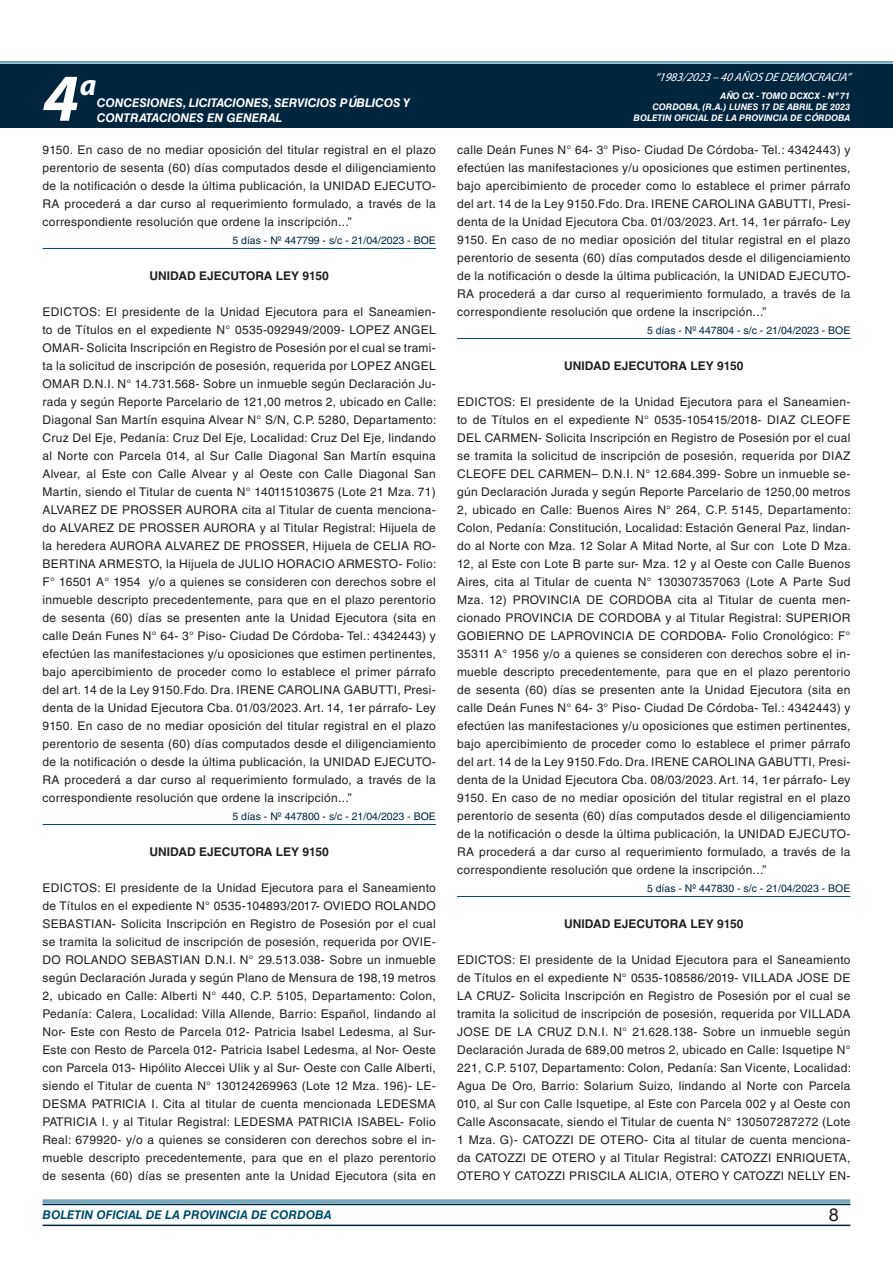
<style>
.page{position:relative;width:893px;height:1263px;background:#fff}
.page>*{position:absolute;margin:0;border:0;box-sizing:border-box;transform-origin:0 0}
.t1{font:italic 700 67.5px "Myriad Pro";color:#fff}
.t2{font:italic 700 30px "Myriad Pro";color:#fff}
.t3{font:18px "Helvetica LT Std";color:#231f20}
.TEXTO_BASE{font:12px/18px "Helvetica LT Std";letter-spacing:.025em;color:#231f20;text-align:justify}
.RESUELVE{font:700 12px "Helvetica LT Std";color:#231f20}
.t4{font:italic 700 12px/14.4px "Helvetica LT Std";color:#fff}
.t5{font:italic 700 12px "Helvetica LT Std";color:#004b6c}
.t6{font:italic 12px "Myriad Pro";color:#fff}
.FECHA_DE_VENCIMIENTO{font:10.5px "Helvetica LT Std";color:#00263f}
.t7{font:italic 700 9px/10.8px "Helvetica LT Std";color:#fff;text-align:right}
</style>
<div class="page">
<div style="left:0;top:61px;width:893px;height:6px;background:#fff;opacity:.75"></div>
<hr style="left:43px;top:1224px;width:807px;height:2px;background:#00263f">
<div style="left:42px;top:1198px;width:809px;height:8px;background:#fff;opacity:.75"></div>
<div style="left:0;top:64px;width:893px;height:64px;background:#00263f"></div>
<hr style="left:43px;top:248px;width:393px;height:1px;background:#004b6c">
<hr style="left:43px;top:824px;width:393px;height:1px;background:#004b6c">
<hr style="left:457px;top:338px;width:393px;height:1px;background:#004b6c">
<hr style="left:457px;top:896px;width:393px;height:1px;background:#004b6c">
<h1 class="t1" style="left:43px;top:54px;width:38px">4</h1>
<h2 class="t2" style="left:80px;top:66px;width:18px">a</h2>
<p class="t4" style="left:97px;top:96px;width:315px">CONCESIONES, LICITACIONES, SERVICIOS PÚBLICOS Y<br>CONTRATACIONES EN GENERAL</p>
<p class="t6" style="left:655px;top:70px;width:197px">“ 1983/2023 – 40 AÑOS DE DEMOCRACIA”</p>
<p class="t7" style="left:652px;top:91px;width:199px">AÑO CX - TOMO DCXCX - Nº 71<br>CORDOBA, (R.A.) LUNES 17 DE ABRIL DE 2023</p>
<p class="t7" style="left:634px;top:112px;width:218px">BOLETIN OFICIAL DE LA PROVINCIA DE CÓRDOBA</p>
<p class="TEXTO_BASE" style="left:43px;top:141px;width:395px">9150. En caso de no mediar oposición del titular registral en el plazo perentorio de sesenta (60) días computados desde el diligenciamiento de la notificación o desde la última publicación, la UNIDAD EJECUTO-RA procederá a dar curso al requerimiento formulado, a través de la correspondiente resolución que ordene la inscripción...”</p>
<p class="FECHA_DE_VENCIMIENTO" style="left:232px;top:234px;width:205px">5 días - Nº 447799 - s/c - 21/04/2023 - BOE</p>
<p class="RESUELVE" style="left:150px;top:268px;width:181px">UNIDAD EJECUTORA LEY 9150</p>
<p class="TEXTO_BASE" style="left:43px;top:303px;width:395px">EDICTOS: El presidente de la Unidad Ejecutora para el Saneamien&shy;to de Títulos en el expediente N° 0535-092949/2009- LOPEZ ANGEL OMAR- Solicita Inscripción en Registro de Posesión por el cual se trami&shy;ta la solicitud de inscripción de posesión, requerida por LOPEZ ANGEL OMAR D.N.I. N° 14.731.568- Sobre un inmueble según Declaración Ju&shy;rada y según Reporte Parcelario de 121,00 metros 2, ubicado en Calle:<br>Diagonal San Martín esquina Alvear N° S/N, C.P. 5280, Departamento:<br>Cruz Del Eje, Pedanía: Cruz Del Eje, Localidad: Cruz Del Eje, lindando al Norte con Parcela 014, al Sur Calle Diagonal San Martín esquina Alvear, al Este con Calle Alvear y al Oeste con Calle Diagonal San Martin, siendo el Titular de cuenta N° 140115103675 (Lote 21 Mza. 71)<br>ALVAREZ DE PROSSER AURORA cita al Titular de cuenta menciona&shy;do ALVAREZ DE PROSSER AURORA y al Titular Registral: Hijuela de la heredera AURORA ALVAREZ DE PROSSER, Hijuela de CELIA RO-BERTINA ARMESTO, la Hijuela de JULIO HORACIO ARMESTO- Folio:<br>F° 16501 A° 1954 y/o a quienes se consideren con derechos sobre el inmueble descripto precedentemente, para que en el plazo perentorio de sesenta (60) días se presenten ante la Unidad Ejecutora (sita en calle Deán Funes N° 64- 3° Piso- Ciudad De Córdoba- Tel.: 4342443) y efectúen las manifestaciones y/u oposiciones que estimen pertinentes, bajo apercibimiento de proceder como lo establece el primer párrafo del art. 14 de la Ley 9150.Fdo. Dra. IRENE CAROLINA GABUTTI, Presi&shy;denta de la Unidad Ejecutora Cba. 01/03/2023. Art. 14, 1er párrafo- Ley 9150. En caso de no mediar oposición del titular registral en el plazo perentorio de sesenta (60) días computados desde el diligenciamiento de la notificación o desde la última publicación, la UNIDAD EJECUTO-RA procederá a dar curso al requerimiento formulado, a través de la correspondiente resolución que ordene la inscripción...”</p>
<p class="FECHA_DE_VENCIMIENTO" style="left:232px;top:810px;width:205px">5 días - Nº 447800 - s/c - 21/04/2023 - BOE</p>
<p class="RESUELVE" style="left:150px;top:844px;width:181px">UNIDAD EJECUTORA LEY 9150</p>
<p class="TEXTO_BASE" style="left:43px;top:879px;width:395px">EDICTOS: El presidente de la Unidad Ejecutora para el Saneamiento de Títulos en el expediente N° 0535-104893/2017- OVIEDO ROLANDO SEBASTIAN- Solicita Inscripción en Registro de Posesión por el cual se tramita la solicitud de inscripción de posesión, requerida por OVIE-DO ROLANDO SEBASTIAN D.N.I. N° 29.513.038- Sobre un inmueble según Declaración Jurada y según Plano de Mensura de 198,19 metros 2, ubicado en Calle: Alberti N° 440, C.P. 5105, Departamento: Colon, Pedanía: Calera, Localidad: Villa Allende, Barrio: Español, lindando al Nor- Este con Resto de Parcela 012- Patricia Isabel Ledesma, al Sur-Este con Resto de Parcela 012- Patricia Isabel Ledesma, al Nor- Oeste con Parcela 013- Hipólito Aleccei Ulik y al Sur- Oeste con Calle Alberti, siendo el Titular de cuenta N° 130124269963 (Lote 12 Mza. 196)- LE-DESMA PATRICIA I. Cita al titular de cuenta mencionada LEDESMA PATRICIA I. y al Titular Registral: LEDESMA PATRICIA ISABEL- Folio Real: 679920- y/o a quienes se consideren con derechos sobre el in&shy;mueble descripto precedentemente, para que en el plazo perentorio de sesenta (60) días se presenten ante la Unidad Ejecutora (sita en</p>
<p class="TEXTO_BASE" style="left:457px;top:141px;width:395px">calle Deán Funes N° 64- 3° Piso- Ciudad De Córdoba- Tel.: 4342443) y efectúen las manifestaciones y/u oposiciones que estimen pertinentes, bajo apercibimiento de proceder como lo establece el primer párrafo del art. 14 de la Ley 9150.Fdo. Dra. IRENE CAROLINA GABUTTI, Presi&shy;denta de la Unidad Ejecutora Cba. 01/03/2023. Art. 14, 1er párrafo- Ley 9150. En caso de no mediar oposición del titular registral en el plazo perentorio de sesenta (60) días computados desde el diligenciamiento de la notificación o desde la última publicación, la UNIDAD EJECUTO-RA procederá a dar curso al requerimiento formulado, a través de la correspondiente resolución que ordene la inscripción...”</p>
<p class="FECHA_DE_VENCIMIENTO" style="left:647px;top:324px;width:205px">5 días - Nº 447804 - s/c - 21/04/2023 - BOE</p>
<p class="RESUELVE" style="left:564px;top:358px;width:181px">UNIDAD EJECUTORA LEY 9150</p>
<p class="TEXTO_BASE" style="left:457px;top:393px;width:395px">EDICTOS: El presidente de la Unidad Ejecutora para el Saneamien&shy;to de Títulos en el expediente N° 0535-105415/2018- DIAZ CLEOFE DEL CARMEN- Solicita Inscripción en Registro de Posesión por el cual se tramita la solicitud de inscripción de posesión, requerida por DIAZ CLEOFE DEL CARMEN– D.N.I. N° 12.684.399- Sobre un inmueble se&shy;gún Declaración Jurada y según Reporte Parcelario de 1250,00 metros 2, ubicado en Calle: Buenos Aires N° 264, C.P. 5145, Departamento:<br>Colon, Pedanía: Constitución, Localidad: Estación General Paz, lindan&shy;do al Norte con Mza. 12 Solar A Mitad Norte, al Sur con Lote D Mza.<br>12, al Este con Lote B parte sur- Mza. 12 y al Oeste con Calle Buenos Aires, cita al Titular de cuenta N° 130307357063 (Lote A Parte Sud Mza. 12) PROVINCIA DE CORDOBA cita al Titular de cuenta men&shy;cionado PROVINCIA DE CORDOBA y al Titular Registral: SUPERIOR GOBIERNO DE LAPROVINCIA DE CORDOBA- Folio Cronológico: F° 35311 A° 1956 y/o a quienes se consideren con derechos sobre el in&shy;mueble descripto precedentemente, para que en el plazo perentorio de sesenta (60) días se presenten ante la Unidad Ejecutora (sita en calle Deán Funes N° 64- 3° Piso- Ciudad De Córdoba- Tel.: 4342443) y efectúen las manifestaciones y/u oposiciones que estimen pertinentes, bajo apercibimiento de proceder como lo establece el primer párrafo del art. 14 de la Ley 9150.Fdo. Dra. IRENE CAROLINA GABUTTI, Presi&shy;denta de la Unidad Ejecutora Cba. 08/03/2023. Art. 14, 1er párrafo- Ley 9150. En caso de no mediar oposición del titular registral en el plazo perentorio de sesenta (60) días computados desde el diligenciamiento de la notificación o desde la última publicación, la UNIDAD EJECUTO-RA procederá a dar curso al requerimiento formulado, a través de la correspondiente resolución que ordene la inscripción...”</p>
<p class="FECHA_DE_VENCIMIENTO" style="left:647px;top:882px;width:205px">5 días - Nº 447830 - s/c - 21/04/2023 - BOE</p>
<p class="RESUELVE" style="left:564px;top:916px;width:181px">UNIDAD EJECUTORA LEY 9150</p>
<p class="TEXTO_BASE" style="left:457px;top:951px;width:395px">EDICTOS: El presidente de la Unidad Ejecutora para el Saneamiento de Títulos en el expediente N° 0535-108586/2019- VILLADA JOSE DE LA CRUZ- Solicita Inscripción en Registro de Posesión por el cual se tramita la solicitud de inscripción de posesión, requerida por VILLADA JOSE DE LA CRUZ D.N.I. N° 21.628.138- Sobre un inmueble según Declaración Jurada de 689,00 metros 2, ubicado en Calle: Isquetipe N° 221, C.P. 5107, Departamento: Colon, Pedanía: San Vicente, Localidad:<br>Agua De Oro, Barrio: Solarium Suizo, lindando al Norte con Parcela 010, al Sur con Calle Isquetipe, al Este con Parcela 002 y al Oeste con Calle Asconsacate, siendo el Titular de cuenta N° 130507287272 (Lote 1 Mza. G)- CATOZZI DE OTERO- Cita al titular de cuenta menciona&shy;da CATOZZI DE OTERO y al Titular Registral: CATOZZI ENRIQUETA, OTERO Y CATOZZI PRISCILA ALICIA, OTERO Y CATOZZI NELLY EN-</p>
<p class="t5" style="left:43px;top:1208px;width:290px">BOLETIN OFICIAL DE LA PROVINCIA DE CORDOBA</p>
<h3 class="t3" style="left:829px;top:1204px;width:12px">8</h3>
</div>
